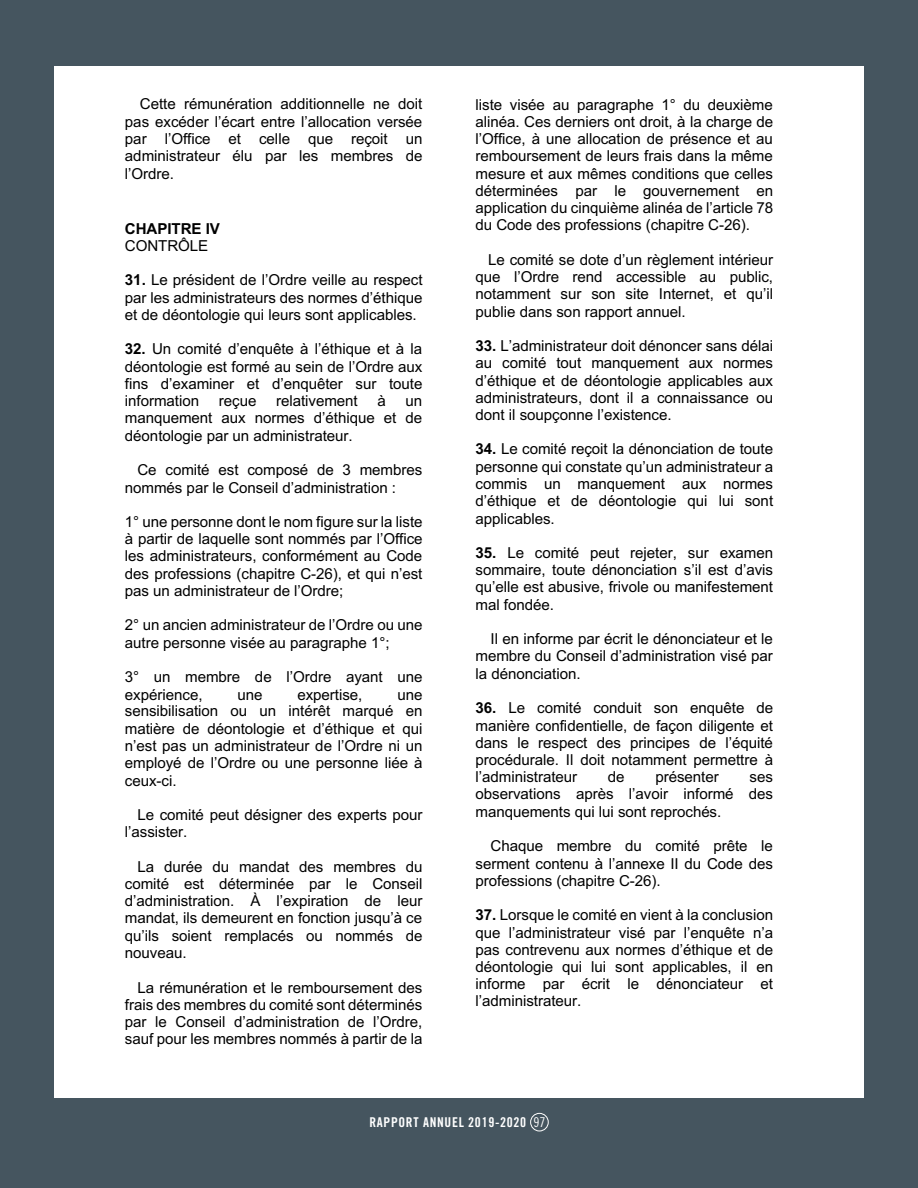
<style>
.page{position:relative;width:918px;height:1188px;background:#fff}
.page>*{position:absolute;margin:0;border:0;box-sizing:border-box;transform-origin:0 0}
.t1{font:15.15px/17.2px "Arial";letter-spacing:-.005em;color:#000;text-align:justify}
.t2{font:700 15.15px/17.2px "Arial";letter-spacing:-.005em;color:#000}
.t3{font:13.5px "Trade Gothic LT Std Bd Cn 20";letter-spacing:.05em;color:#fff}
.s1{font-weight:400}
.s2{font-weight:700}
.s3{font-family:"Trade Gothic LT Std Cn 18"}
</style>
<div class="page">
<div style="left:0;top:1098px;width:918px;height:90px;background:#45555f"></div>
<div style="left:0;top:0;width:918px;height:66px;background:#45555f"></div>
<div style="left:891px;top:0;width:27px;height:1188px;background:#45555f"></div>
<div style="left:864px;top:0;width:43px;height:1188px;background:#45555f"></div>
<div style="left:0;top:0;width:54px;height:1188px;background:#45555f"></div>
<div style="left:530px;top:1113px;width:18px;height:18px;border:1px solid #fff;border-radius:50%"></div>
<p class="t1" style="left:125px;top:95px;width:299px;text-indent:15px">Cette rémunération additionnelle ne doit pas excéder l’écart entre l’allocation versée par l’Office et celle que reçoit un administrateur élu par les membres de l’Ordre.</p>
<p class="t2" style="left:125px;top:220px;width:97px">CHAPITRE IV<br><span class="s1">CONTRÔLE</span></p>
<p class="t1" style="left:125px;top:272px;width:299px"><span class="s2">31.</span> Le président de l’Ordre veille au respect par les administrateurs des normes d’éthique et de déontologie qui leurs sont applicables.</p>
<p class="t1" style="left:125px;top:340px;width:299px"><span class="s2">32.</span> Un comité d’enquête à l’éthique et à la déontologie est formé au sein de l’Ordre aux fins d’examiner et d’enquêter sur toute information</p>
<p class="t1" style="left:219px;top:392px;width:39px">reçue</p>
<p class="t1" style="left:276px;top:392px;width:83px">relativement</p>
<p class="t1" style="left:377px;top:392px;width:10px">à</p>
<p class="t1" style="left:125px;top:392px;width:299px;text-indent:281px">un manquement aux normes d’éthique et de déontologie par un administrateur.</p>
<p class="t1" style="left:125px;top:461px;width:299px;text-indent:13px">Ce comité est composé de 3 membres nommés par le Conseil d’administration :</p>
<p class="t1" style="left:125px;top:513px;width:299px">1° une personne dont le nom figure sur la liste à partir de laquelle sont nommés par l’Office les administrateurs, conformément au Code des professions (chapitre C-26), et qui n’est pas un administrateur de l’Ordre;</p>
<p class="t1" style="left:125px;top:616px;width:299px">2° un ancien administrateur de l’Ordre ou une autre personne visée au paragraphe 1°;</p>
<p class="t1" style="left:125px;top:668px;width:299px">3° un membre de l’Ordre ayant une expérience,</p>
<p class="t1" style="left:237px;top:686px;width:27px">une</p>
<p class="t1" style="left:297px;top:686px;width:67px">expertise,</p>
<p class="t1" style="left:125px;top:686px;width:299px;text-indent:272px">une sensibilisation ou un intérêt marqué en matière de déontologie et d’éthique et qui n’est pas un administrateur de l’Ordre ni un employé de l’Ordre ou une personne liée à ceux-ci.</p>
<p class="t1" style="left:125px;top:806px;width:299px;text-indent:13px">Le comité peut désigner des experts pour l’assister.</p>
<p class="t1" style="left:125px;top:858px;width:299px;text-indent:13px">La durée du mandat des membres du comité est déterminée par le Conseil d’administration. À l’expiration de leur mandat, ils demeurent en fonction jusqu’à ce qu’ils soient remplacés ou nommés de nouveau.</p>
<p class="t1" style="left:125px;top:979px;width:299px;text-indent:13px">La rémunération et le remboursement des frais des membres du comité sont déterminés par le Conseil d’administration de l’Ordre, sauf pour les membres nommés à partir de la</p>
<p class="t1" style="left:476px;top:96px;width:299px">liste visée au paragraphe 1° du deuxième alinéa. Ces derniers ont droit, à la charge de l’Office, à une allocation de présence et au remboursement de leurs frais dans la même mesure et aux mêmes conditions que celles déterminées par le gouvernement en application du cinquième alinéa de l’article 78 du Code des professions (chapitre C-26).</p>
<p class="t1" style="left:476px;top:251px;width:299px;text-indent:13px">Le comité se dote d’un règlement intérieur que l’Ordre rend accessible au public, notamment sur son site Internet, et qu’il publie dans son rapport annuel.</p>
<p class="t1" style="left:476px;top:337px;width:299px"><span class="s2">33.</span> L’administrateur doit dénoncer sans délai au comité tout manquement aux normes d’éthique et de déontologie applicables aux administrateurs, dont il a connaissance ou dont il soupçonne l’existence.</p>
<p class="t1" style="left:476px;top:440px;width:299px"><span class="s2">34.</span> Le comité reçoit la dénonciation de toute personne qui constate qu’un administrateur a commis un manquement aux normes d’éthique et de déontologie qui lui sont applicables.</p>
<p class="t1" style="left:476px;top:544px;width:299px"><span class="s2">35.</span> Le comité peut rejeter, sur examen sommaire, toute dénonciation s’il est d’avis qu’elle est abusive, frivole ou manifestement mal fondée.</p>
<p class="t1" style="left:476px;top:630px;width:299px;text-indent:15px">Il en informe par écrit le dénonciateur et le membre du Conseil d’administration visé par la dénonciation.</p>
<p class="t1" style="left:476px;top:699px;width:299px"><span class="s2">36.</span> Le comité conduit son enquête de manière confidentielle, de façon diligente et dans le respect des principes de l’équité procédurale. Il doit notamment permettre à l’administrateur</p>
<p class="t1" style="left:608px;top:768px;width:18px">de</p>
<p class="t1" style="left:655px;top:768px;width:65px">présenter</p>
<p class="t1" style="left:476px;top:768px;width:299px;text-indent:274px">ses observations après l’avoir informé des manquements qui lui sont reprochés.</p>
<p class="t1" style="left:476px;top:837px;width:299px;text-indent:15px">Chaque membre du comité prête le serment contenu à l’annexe II du Code des professions (chapitre C-26).</p>
<p class="t1" style="left:476px;top:906px;width:299px"><span class="s2">37.</span> Lorsque le comité en vient à la conclusion que l’administrateur visé par l’enquête n’a pas contrevenu aux normes d’éthique et de déontologie qui lui sont applicables, il en informe par écrit le dénonciateur et l’administrateur.</p>
<p class="t3" style="left:370px;top:1114px;width:177px">RAPPORT ANNUEL 2019-2020 <span class="s3">97</span></p>
</div>
